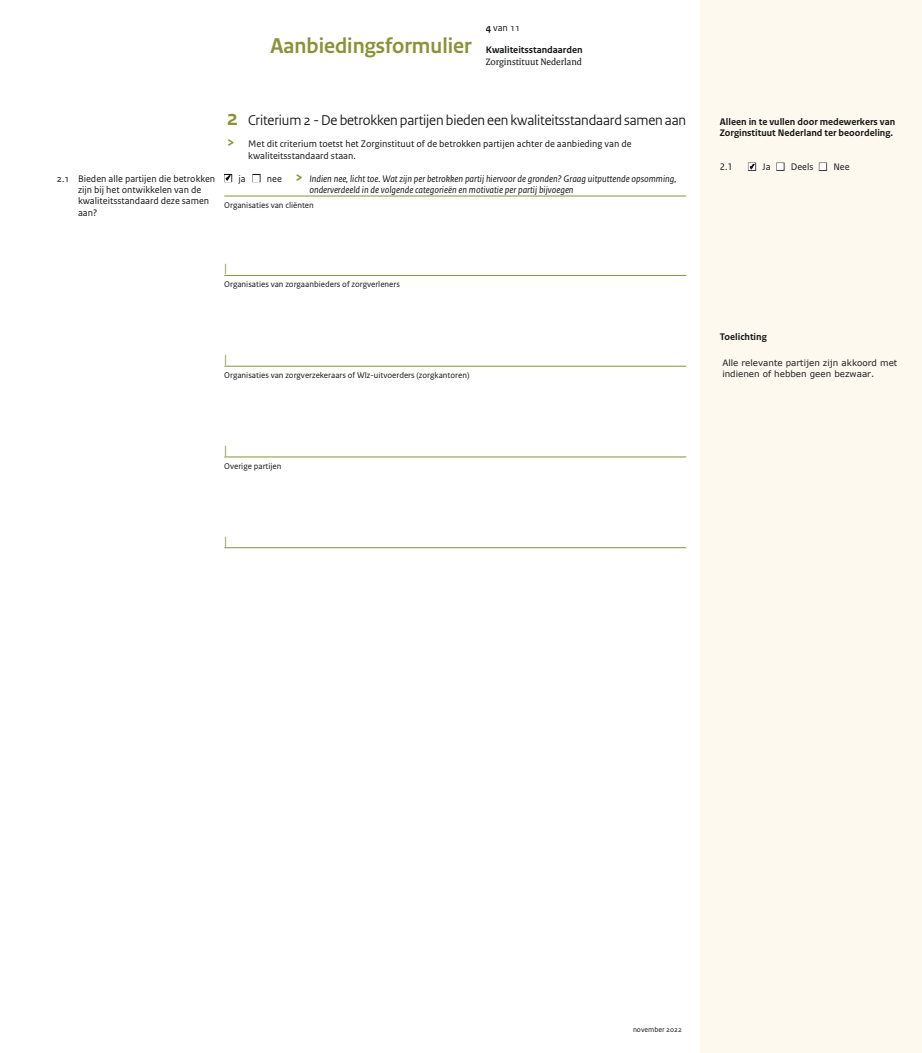
<style>
.page{position:relative;width:922px;height:1053px;background:#fff}
.page>*{position:absolute;margin:0;border:0;box-sizing:border-box;transform-origin:0 0}
.t1{font:700 22.5px "Rijksoverheid Sans Heading";color:#899237}
.t2{font:15px "Rijksoverheid Sans Heading";letter-spacing:-.01em;color:#141517}
.t3{font:12.5px "Rijksoverheid Sans Text";color:#899237}
.t4{font:10px/11.4px "Rijksoverheid Sans Text";color:#141517}
.t5{font:italic 10px/11.4px "Rijksoverheid Sans Text";color:#141517}
.t6{font:700 10px/11.4px "Rijksoverheid Sans Text";color:#141517}
.t7{font:10px "Rijksoverheid Serif";color:#141517}
.t8{font:8.75px "Rijksoverheid Sans Text";color:#141517}
.t9{font:8.75px/11.4px "Verdana";color:#1d1e1f}
.t10{font:7.5px "Rijksoverheid Sans Text";color:#141517}
.s1{font-weight:700}
.s2{font-weight:700;font-size:22.5px;color:#899237}
.s3{font-weight:700;font-size:15px;color:#899237}
.s4{font-style:normal}
.s5{font-weight:700;font-style:normal;font-size:15px;color:#899237}
</style>
<div class="page">
<div style="left:700px;top:0;width:221px;height:1052px;background:#fef9ee"></div>
<hr style="left:224px;top:196px;width:462px;height:1px;background:#899237">
<hr style="left:224px;top:275px;width:462px;height:1px;background:#899237">
<hr style="left:224px;top:366px;width:462px;height:1px;background:#899237">
<hr style="left:224px;top:456px;width:462px;height:1px;background:#899237">
<hr style="left:224px;top:547px;width:462px;height:1px;background:#899237">
<svg style="left:749px;top:163px;width:6px;height:7px"></svg>
<svg style="left:225px;top:175px;width:6px;height:6px"></svg>
<h1 class="t1" style="left:270px;top:37px;width:203px">Aanbiedingsformulier</h1>
<p class="t4" style="left:485px;top:22px;width:36px"><span class="s1">4</span> van 11</p>
<p class="t6" style="left:485px;top:45px;width:98px">Kwaliteitsstandaarden</p>
<p class="t7" style="left:485px;top:58px;width:98px">Zorginstituut Nederland</p>
<p class="t4" style="left:78px;top:173px;width:139px;text-indent:-21px">2.1 Bieden alle partijen die betrokken zijn bij het ontwikkelen van de kwaliteitsstandaard deze samen aan?</p>
<h2 class="t2" style="left:227px;top:114px;width:460px"><span class="s2">2</span> Criterium 2 - De betrokken partijen bieden een kwaliteitsstandaard samen aan</h2>
<p class="t4" style="left:248px;top:139px;width:385px;text-indent:-21px"><span class="s3">&gt;</span> Met dit criterium toetst het Zorginstituut of de betrokken partijen achter de aanbieding van de kwaliteitsstandaard staan.</p>
<p class="t4" style="left:238px;top:173px;width:9px">ja</p>
<p class="t5" style="left:309px;top:173px;width:368px;text-indent:-43px"><span class="s4">nee</span> <span class="s5">&gt;</span> Indien nee, licht toe. Wat zijn per betrokken partij hiervoor de gronden? Graag uitputtende opsomming, onderverdeeld in de volgende categorieën en motivatie per partij bijvoegen</p>
<p class="t8" style="left:224px;top:202px;width:91px">Organisaties van cliënten</p>
<p class="t3" style="left:224px;top:263px;width:5px">|</p>
<p class="t8" style="left:224px;top:281px;width:177px">Organisaties van zorgaanbieders of zorgverleners</p>
<p class="t3" style="left:224px;top:354px;width:5px">|</p>
<p class="t8" style="left:224px;top:372px;width:247px">Organisaties van zorgverzekeraars of Wlz-uitvoerders (zorgkantoren)</p>
<p class="t3" style="left:224px;top:445px;width:5px">|</p>
<p class="t8" style="left:224px;top:462px;width:59px">Overige partijen</p>
<p class="t3" style="left:224px;top:535px;width:5px">|</p>
<p class="t6" style="left:719px;top:116px;width:177px">Alleen in te vullen door medewerkers van<br>Zorginstituut Nederland ter beoordeling.</p>
<p class="t4" style="left:719px;top:162px;width:15px">2.1</p>
<p class="t4" style="left:762px;top:162px;width:10px">Ja</p>
<p class="t4" style="left:790px;top:162px;width:24px">Deels</p>
<p class="t4" style="left:833px;top:162px;width:18px">Nee</p>
<p class="t6" style="left:719px;top:332px;width:48px">Toelichting</p>
<p class="t9" style="left:722px;top:356px;width:176px">Alle relevante partijen zijn akkoord met indienen of hebben geen bezwaar.</p>
<p class="t10" style="left:633px;top:1026px;width:50px">november 2022</p>
</div>
